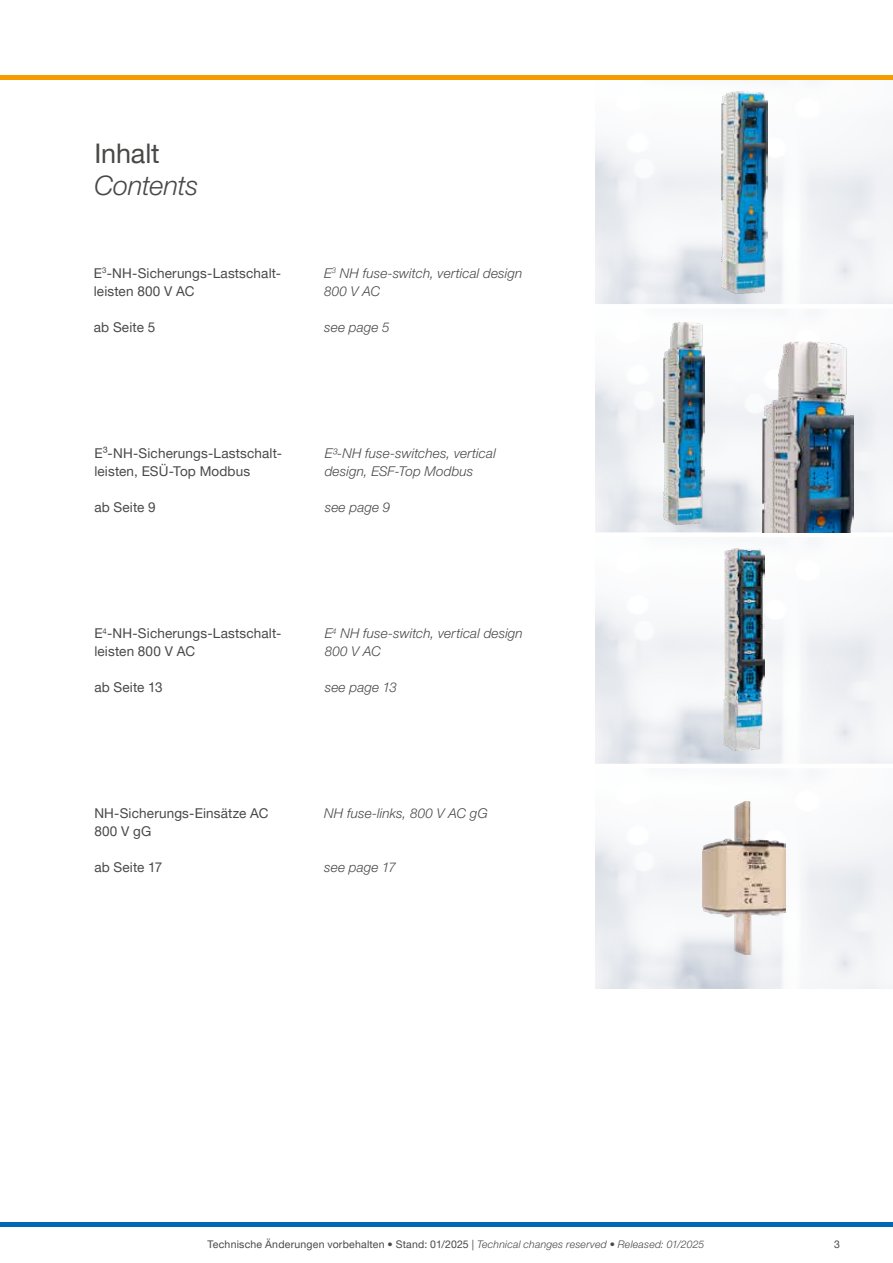
<style>
.page{position:relative;width:893px;height:1263px;background:#fff}
.page>*{position:absolute;margin:0;border:0;box-sizing:border-box;transform-origin:0 0}
.t1{font:italic 300 27px "Helvetica Neue LT Std";letter-spacing:-.01em;color:#484847}
.t2{font:27px "Helvetica Neue LT Pro";letter-spacing:-.005em;color:#484847}
.t3{font:13.5px/18px "Helvetica Neue LT Pro";letter-spacing:.01em;color:#484847}
.t4{font:italic 300 13.5px/18px "Helvetica Neue LT Std";letter-spacing:.01em;color:#484847}
.t5{font:10.5px "Helvetica Neue LT Pro";letter-spacing:.02em;color:#484847}
.s1{font-family:"Helvetica Neue LT Std";font-weight:300;font-style:italic}
</style>
<div class="page">
<img style="left:595px;top:100px;width:298px;height:204px">
<img style="left:595px;top:355px;width:298px;height:177px">
<img style="left:595px;top:823px;width:298px;height:165px">
<img style="left:721px;top:91px;width:46px;height:202px">
<img style="left:723px;top:549px;width:42px;height:202px">
<img style="left:703px;top:801px;width:82px;height:153px">
<img style="left:762px;top:341px;width:91px;height:191px">
<img style="left:663px;top:322px;width:41px;height:202px">
<div style="left:0;top:75px;width:893px;height:5px;background:#f59c00"></div>
<div style="left:0;top:1222px;width:893px;height:5px;background:#0068b4"></div>
<h1 class="t2" style="left:94px;top:137px;width:67px">Inhalt</h1>
<h1 class="t1" style="left:94px;top:170px;width:106px">Contents</h1>
<p class="t3" style="left:94px;top:264px;width:189px">E<sup>3</sup>-NH-Sicherungs-Lastschalt&shy;leisten 800 V AC</p>
<p class="t3" style="left:94px;top:318px;width:63px">ab Seite 5</p>
<p class="t4" style="left:324px;top:264px;width:200px">E<sup>3</sup> NH fuse-switch, vertical design<br>800 V AC</p>
<p class="t4" style="left:324px;top:318px;width:67px">see page 5</p>
<p class="t3" style="left:94px;top:444px;width:189px">E³-NH-Sicherungs-Lastschalt&shy;leisten, ESÜ-Top Modbus</p>
<p class="t3" style="left:94px;top:498px;width:63px">ab Seite 9</p>
<p class="t4" style="left:325px;top:444px;width:173px">E³-NH fuse-switches, vertical design, ESF-Top Modbus</p>
<p class="t4" style="left:325px;top:498px;width:67px">see page 9</p>
<p class="t3" style="left:94px;top:624px;width:188px">E<sup>4</sup>-NH-Sicherungs-Lastschalt&shy;leisten 800 V AC</p>
<p class="t3" style="left:94px;top:678px;width:70px">ab Seite 13</p>
<p class="t4" style="left:325px;top:624px;width:200px">E<sup>4</sup> NH fuse-switch, vertical design<br>800 V AC</p>
<p class="t4" style="left:325px;top:678px;width:74px">see page 13</p>
<p class="t3" style="left:94px;top:804px;width:176px">NH-Sicherungs-Einsätze AC<br>800 V gG</p>
<p class="t3" style="left:94px;top:858px;width:69px">ab Seite 17</p>
<p class="t4" style="left:324px;top:804px;width:165px">NH fuse-links, 800 V AC gG</p>
<p class="t4" style="left:324px;top:858px;width:73px">see page 17</p>
<p class="t5" style="left:207px;top:1238px;width:498px">Technische Änderungen vorbehalten • Stand: 01/2025 | <span class="s1">Technical changes reserved • Released: 01/2025</span></p>
<p class="t5" style="left:834px;top:1238px;width:7px">3</p>
</div>
